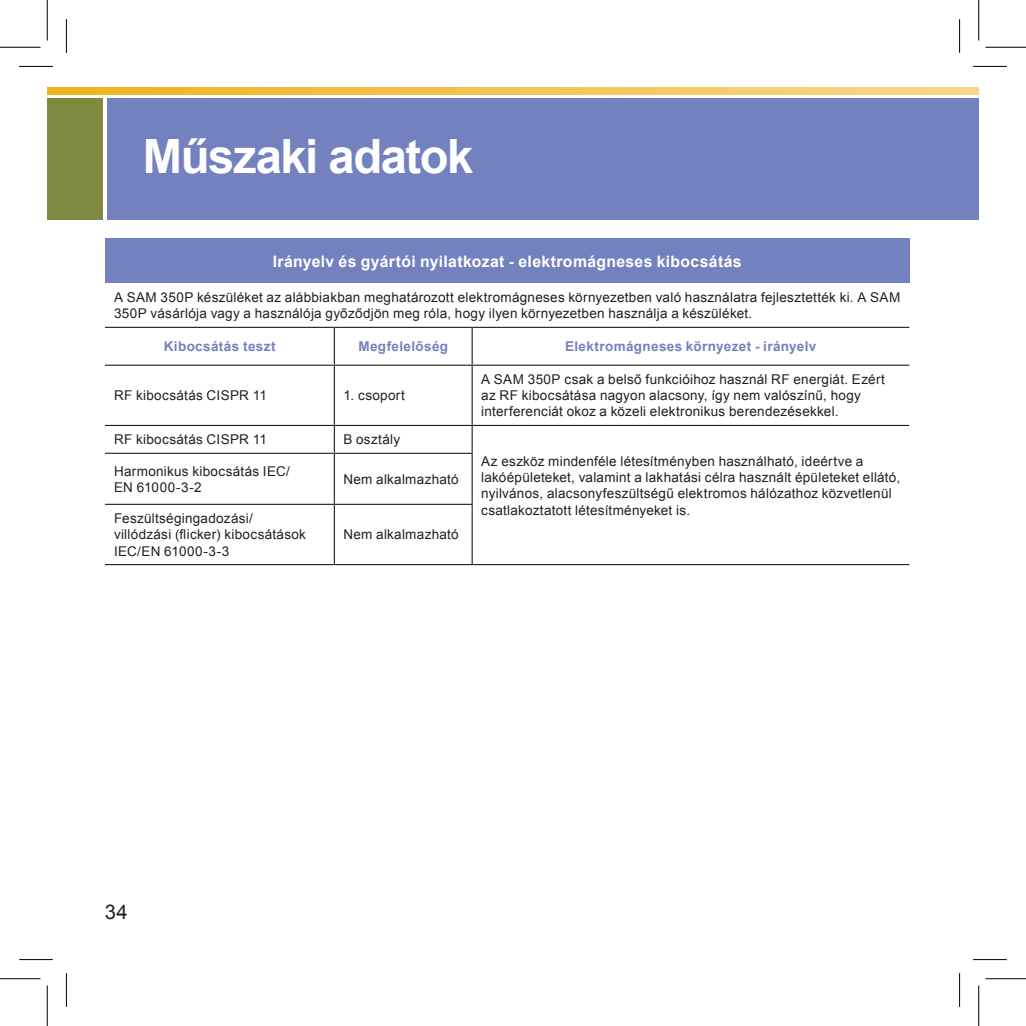
<style>
.page{position:relative;width:1026px;height:1026px;background:#fff}
.page>*{position:absolute;margin:0;border:0;box-sizing:border-box;transform-origin:0 0}
.t1{font:700 47.25px "Arial";letter-spacing:-.03em;color:#fff}
.t2{font:20.25px "Arial";color:#231f20}
.t3{font:700 15.75px "Arial";letter-spacing:.02em;color:#fff}
.t4{font:13.5px/16.2px "Arial";letter-spacing:.02em;color:#231f20}
.t5{font:700 13.5px "Arial";letter-spacing:.03em;color:#7481bf}
</style>
<div class="page">
<div style="left:107px;top:98px;width:871px;height:121px;background:#7481bf"></div>
<svg style="left:47px;top:87px;width:931px;height:8px;background:#f3c453"></svg>
<div style="left:47px;top:98px;width:55px;height:121px;background:#7e883e"></div>
<div style="left:105px;top:239px;width:804px;height:44px;background:#7481bf"></div>
<hr style="left:472px;top:564px;width:437px;height:1px;background:#231f20">
<hr style="left:105px;top:327px;width:229px;height:1px;background:#231f20">
<hr style="left:334px;top:327px;width:138px;height:1px;background:#231f20">
<hr style="left:334px;top:328px;width:1px;height:37px;background:#231f20">
<hr style="left:472px;top:327px;width:437px;height:1px;background:#231f20">
<hr style="left:471px;top:328px;width:2px;height:37px;background:#231f20">
<hr style="left:105px;top:365px;width:229px;height:1px;background:#231f20">
<hr style="left:334px;top:365px;width:138px;height:1px;background:#231f20">
<hr style="left:334px;top:366px;width:1px;height:59px;background:#231f20">
<hr style="left:472px;top:365px;width:437px;height:1px;background:#231f20">
<hr style="left:471px;top:366px;width:2px;height:59px;background:#231f20">
<hr style="left:105px;top:425px;width:229px;height:1px;background:#231f20">
<hr style="left:334px;top:425px;width:138px;height:1px;background:#231f20">
<svg style="left:334px;top:426px;width:1px;height:27px"></svg>
<hr style="left:472px;top:425px;width:437px;height:1px;background:#231f20">
<hr style="left:471px;top:426px;width:2px;height:27px;background:#231f20">
<hr style="left:105px;top:453px;width:229px;height:1px;background:#231f20">
<hr style="left:334px;top:453px;width:139px;height:1px;background:#231f20">
<hr style="left:334px;top:454px;width:1px;height:50px;background:#231f20">
<hr style="left:471px;top:454px;width:2px;height:50px;background:#231f20">
<hr style="left:105px;top:504px;width:229px;height:1px;background:#231f20">
<hr style="left:334px;top:504px;width:139px;height:1px;background:#231f20">
<hr style="left:334px;top:505px;width:1px;height:59px;background:#231f20">
<hr style="left:471px;top:505px;width:2px;height:59px;background:#231f20">
<hr style="left:105px;top:564px;width:229px;height:1px;background:#231f20">
<hr style="left:334px;top:564px;width:138px;height:1px;background:#231f20">
<hr style="left:19px;top:66px;width:34px;height:1px;background:#000">
<hr style="left:973px;top:66px;width:34px;height:1px;background:#000">
<hr style="left:19px;top:959px;width:34px;height:1px;background:#000">
<hr style="left:973px;top:959px;width:34px;height:1px;background:#000">
<hr style="left:66px;top:19px;width:1px;height:34px;background:#000">
<hr style="left:66px;top:973px;width:1px;height:34px;background:#000">
<hr style="left:959px;top:19px;width:1px;height:34px;background:#000">
<hr style="left:959px;top:973px;width:1px;height:34px;background:#000">
<hr style="left:0;top:47px;width:40px;height:1px;background:#000">
<hr style="left:985px;top:47px;width:41px;height:1px;background:#000">
<hr style="left:0;top:978px;width:40px;height:1px;background:#000">
<hr style="left:985px;top:978px;width:41px;height:1px;background:#000">
<hr style="left:47px;top:0;width:1px;height:40px;background:#000">
<hr style="left:47px;top:985px;width:1px;height:41px;background:#000">
<hr style="left:978px;top:0;width:1px;height:40px;background:#000">
<hr style="left:978px;top:985px;width:1px;height:41px;background:#000">
<h1 class="t1" style="left:143px;top:125px;width:332px">Műszaki adatok</h1>
<p class="t3" style="left:273px;top:251px;width:470px">Irányelv és gyártói nyilatkozat - elektromágneses kibocsátás</p>
<p class="t4" style="left:114px;top:289px;width:788px">A SAM 350P készüléket az alábbiakban meghatározott elektromágneses környezetben való használatra fejlesztették ki. A SAM<br>350P vásárlója vagy a használója győződjön meg róla, hogy ilyen környezetben használja a készüléket.</p>
<p class="t5" style="left:164px;top:337px;width:113px">Kibocsátás teszt</p>
<p class="t5" style="left:358px;top:337px;width:91px">Megfelelőség</p>
<p class="t5" style="left:565px;top:337px;width:253px">Elektromágneses környezet - irányelv</p>
<p class="t4" style="left:114px;top:387px;width:154px">RF kibocsátás CISPR 11</p>
<p class="t4" style="left:343px;top:387px;width:63px">1. csoport</p>
<p class="t4" style="left:481px;top:371px;width:405px">A SAM 350P csak a belső funkcióihoz használ RF energiát. Ezért az RF kibocsátása nagyon alacsony, így nem valószínű, hogy interferenciát okoz a közeli elektronikus berendezésekkel.</p>
<p class="t4" style="left:114px;top:431px;width:154px">RF kibocsátás CISPR 11</p>
<p class="t4" style="left:343px;top:431px;width:58px">B osztály</p>
<p class="t4" style="left:114px;top:463px;width:177px">Harmonikus kibocsátás IEC/<br>EN 61000-3-2</p>
<p class="t4" style="left:343px;top:471px;width:117px">Nem alkalmazható</p>
<p class="t4" style="left:114px;top:510px;width:193px">Feszültségingadozási/ villódzási (flicker) kibocsátások<br>IEC/EN 61000-3-3</p>
<p class="t4" style="left:343px;top:526px;width:117px">Nem alkalmazható</p>
<p class="t4" style="left:481px;top:453px;width:420px">Az eszköz mindenféle létesítményben használható, ideértve a lakóépületeket, valamint a lakhatási célra használt épületeket ellátó, nyilvános, alacsonyfeszültségű elektromos hálózathoz közvetlenül csatlakoztatott létesítményeket is.</p>
<h2 class="t2" style="left:105px;top:898px;width:25px">34</h2>
</div>
